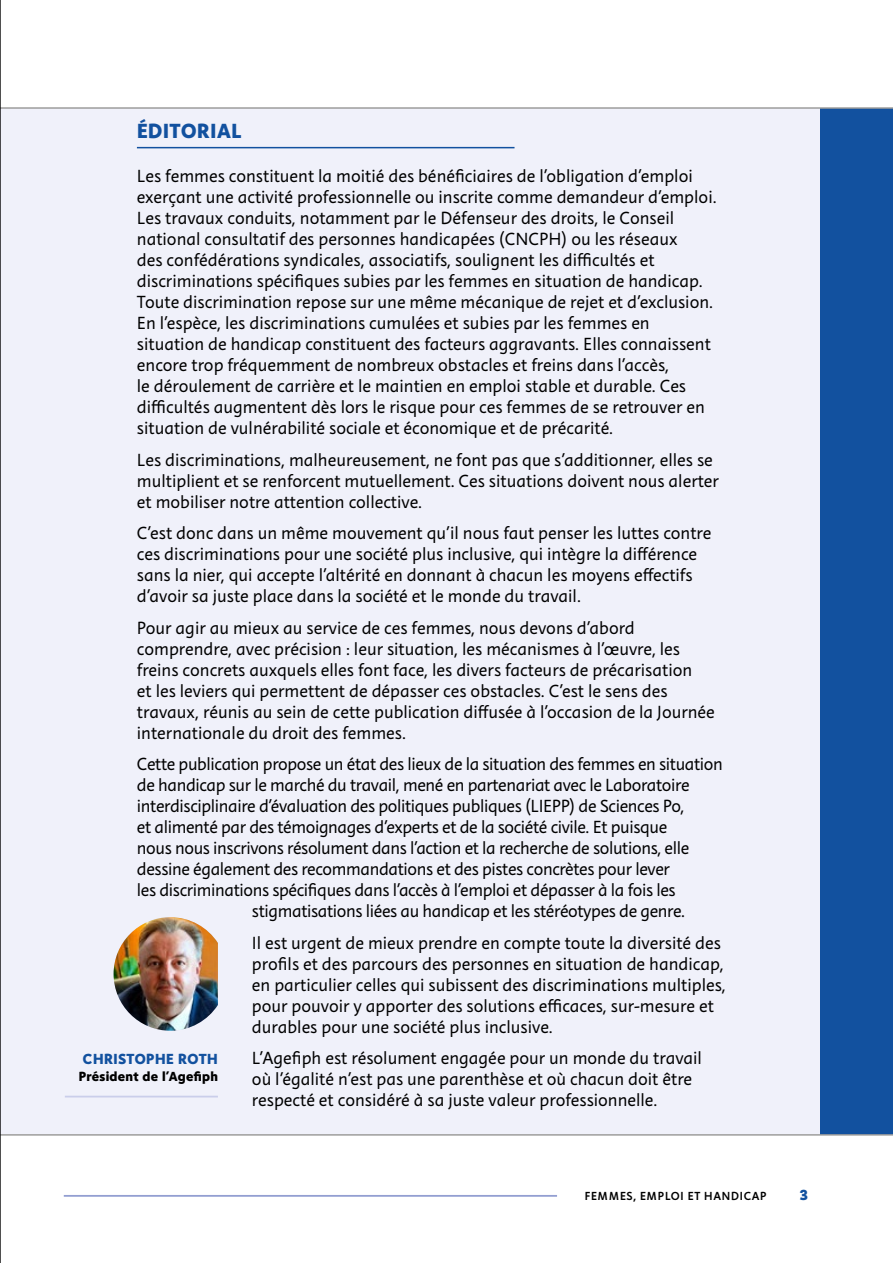
<style>
.page{position:relative;width:893px;height:1263px;background:#fff}
.page>*{position:absolute;margin:0;border:0;box-sizing:border-box;transform-origin:0 0}
.H1_-_Titre{font:800 21px "Instant 5";letter-spacing:.03em;color:#12519f}
.t1{font:18px/21px "Instant 3";color:#000}
.t2{font:18px "Instant 3";letter-spacing:-.02em;color:#000}
.H1_-_Titre-2{font:800 15px "Instant 5";letter-spacing:.03em;color:#12519f}
.H1_-_Titre-3{font:800 13.5px "Instant 5";letter-spacing:.02em;color:#000}
.t3{font:12px "Instant 4 Slow";letter-spacing:.06em;color:#000}
</style>
<div class="page">
<div style="left:0;top:108px;width:893px;height:1026px;background:#f0f1fa"></div>
<div style="left:821px;top:108px;width:72px;height:1026px;background:#12519f"></div>
<hr style="left:0;top:107px;width:893px;height:2px;background:#9d9d9c">
<hr style="left:0;top:1134px;width:893px;height:2px;background:#9d9d9c">
<hr style="left:64px;top:1195px;width:493px;height:2px;background:#939fd1">
<hr style="left:0;top:0;width:1px;height:1263px;background:#000">
<hr style="left:137px;top:147px;width:377px;height:1px;background:#12519f">
<img style="left:114px;top:917px;width:104px;height:114px">
<hr style="left:65px;top:1096px;width:153px;height:1px;background:#caceea">
<h1 class="H1_-_Titre" style="left:137px;top:116px;width:106px">ÉDITORIAL</h1>
<p class="t1" style="left:137px;top:166px;width:581px">Les femmes constituent la moitié des bénéficiaires de l’obligation d’emploi exerçant une activité professionnelle ou inscrite comme demandeur d’emploi.<br>Les travaux conduits, notamment par le Défenseur des droits, le Conseil national consultatif des personnes handicapées (CNCPH) ou les réseaux<br>des confédérations syndicales, associatifs, soulignent les difficultés et discriminations spécifiques subies par les femmes en situation de handicap.<br>Toute discrimination repose sur une même mécanique de rejet et d’exclusion.<br>En l’espèce, les discriminations cumulées et subies par les femmes en situation de handicap constituent des facteurs aggravants. Elles connaissent encore trop fréquemment de nombreux obstacles et freins dans l’accès,<br>le déroulement de carrière et le maintien en emploi stable et durable. Ces difficultés augmentent dès lors le risque pour ces femmes de se retrouver en situation de vulnérabilité sociale et économique et de précarité.</p>
<p class="t1" style="left:137px;top:449px;width:584px">Les discriminations, malheureusement, ne font pas que s’additionner, elles se multiplient et se renforcent mutuellement. Ces situations doivent nous alerter et mobiliser notre attention collective.</p>
<p class="t1" style="left:137px;top:523px;width:576px">C’est donc dans un même mouvement qu’il nous faut penser les luttes contre ces discriminations pour une société plus inclusive, qui intègre la différence sans la nier, qui accepte l’altérité en donnant à chacun les moyens effectifs d'avoir sa juste place dans la société et le monde du travail.</p>
<p class="t1" style="left:137px;top:617px;width:579px">Pour agir au mieux au service de ces femmes, nous devons d’abord comprendre, avec précision : leur situation, les mécanismes à l’œuvre, les freins concrets auxquels elles font face, les divers facteurs de précarisation<br>et les leviers qui permettent de dépasser ces obstacles. C’est le sens des travaux, réunis au sein de cette publication diffusée à l’occasion de la Journée internationale du droit des femmes.</p>
<p class="t2" style="left:137px;top:753px;width:587px">Cette publication propose un état des lieux de la situation des femmes en situation</p>
<p class="t2" style="left:137px;top:774px;width:554px">de handicap sur le marché du travail, mené en partenariat avec le Laboratoire</p>
<p class="t2" style="left:137px;top:795px;width:549px">interdisciplinaire d'évaluation des politiques publiques (LIEPP) de Sciences Po,</p>
<p class="t2" style="left:137px;top:816px;width:532px">et alimenté par des témoignages d’experts et de la société civile. Et puisque</p>
<p class="t2" style="left:137px;top:837px;width:554px">nous nous inscrivons résolument dans l’action et la recherche de solutions, elle</p>
<p class="t2" style="left:137px;top:858px;width:534px">dessine également des recommandations et des pistes concrètes pour lever</p>
<p class="t2" style="left:137px;top:879px;width:540px">les discriminations spécifiques dans l’accès à l’emploi et dépasser à la fois les</p>
<p class="t2" style="left:252px;top:900px;width:435px">stigmatisations liées au handicap et les stéréotypes de genre.</p>
<p class="t1" style="left:252px;top:932px;width:475px">Il est urgent de mieux prendre en compte toute la diversité des profils et des parcours des personnes en situation de handicap, en particulier celles qui subissent des discriminations multiples, pour pouvoir y apporter des solutions efficaces, sur-mesure et durables pour une société plus inclusive.</p>
<p class="t1" style="left:252px;top:1048px;width:452px">L'Agefiph est résolument engagée pour un monde du travail où l'égalité n'est pas une parenthèse et où chacun doit être respecté et considéré à sa juste valeur professionnelle.</p>
<h1 class="H1_-_Titre-2" style="left:83px;top:1048px;width:136px">CHRISTOPHE ROTH</h1>
<h1 class="H1_-_Titre-3" style="left:79px;top:1066px;width:141px">Président de l’Agefiph</h1>
<p class="t3" style="left:585px;top:1188px;width:183px">FEMMES, EMPLOI ET HANDICAP</p>
<p class="H1_-_Titre-2" style="left:800px;top:1184px;width:10px">3</p>
</div>
